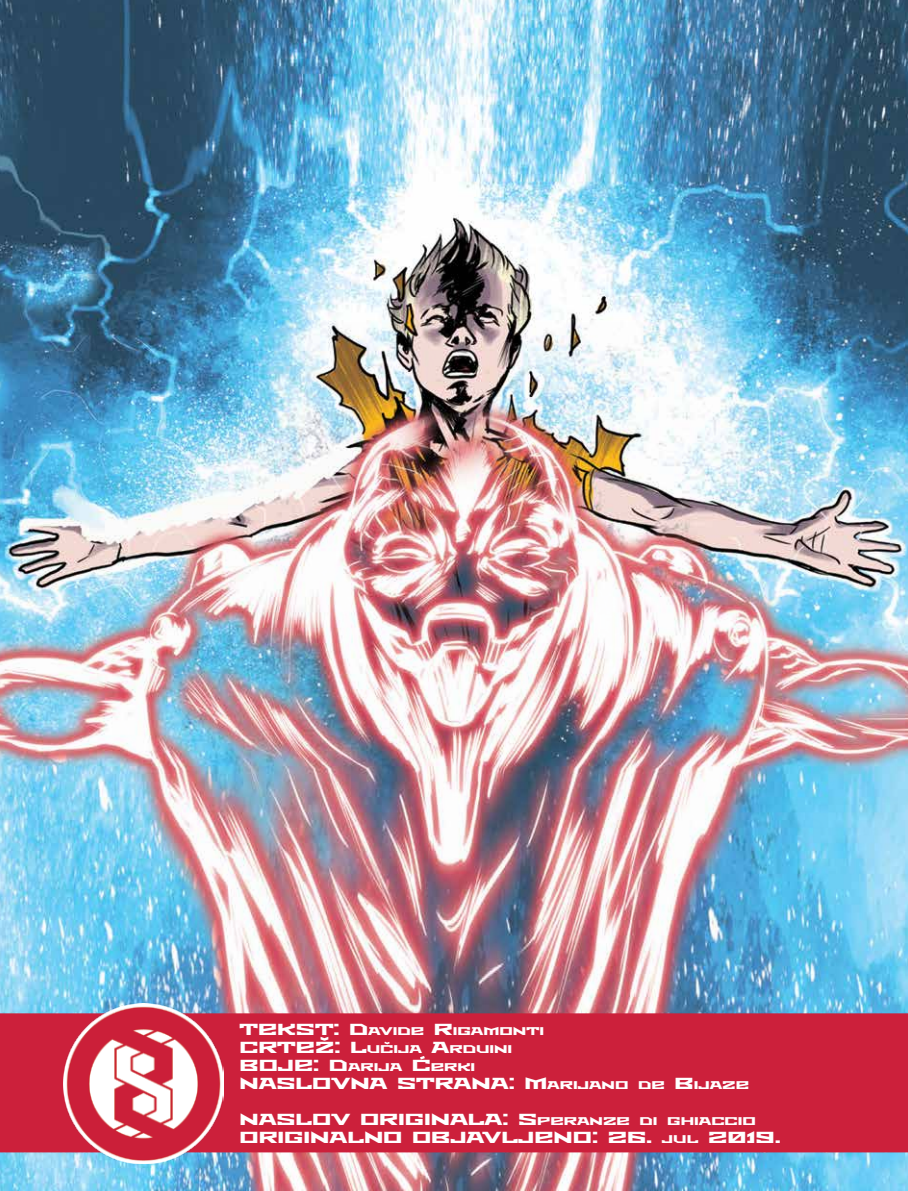
<style>
.page{position:relative;width:908px;height:1191px;background:#fff}
.page>*{position:absolute;margin:0;border:0;box-sizing:border-box;transform-origin:0 0}
.t1{font:16px "Metro";color:#fff}
.t2{font:16px "Metro";color:#fff}
.t3{font:11.2px/18px "Metro";color:#fff}
.s1{font-size:16px}
.s2{font-style:inherit}
.s3{font-size:11.2px}
</style>
<div class="page">
<img style="left:0;top:1152px;width:907px;height:39px">
<img style="left:0;top:0;width:907px;height:1013px">
<div style="left:0;top:1013px;width:907px;height:139px;background:#cc203b"></div>
<img style="left:63px;top:1004px;width:160px;height:159px">
<svg style="left:382px;top:1040px;width:9px;height:5px"></svg>
<svg style="left:417px;top:1054px;width:10px;height:7px"></svg>
<p class="t3" style="left:239px;top:1023px;width:306px"><span class="s1">TEKST:</span> <span class="s1">D</span>AVIDE <span class="s1">R</span>IGAMONTI<br><span class="s1">CRTEŽ:</span> <span class="s1">L</span>UCIJA <span class="s1">A</span>RD</p>
<p class="t3" style="left:476px;top:1041px;width:38px">UINI</p>
<h1 class="t1" style="left:239px;top:1054px;width:38px">BOJE</h1>
<p class="t3" style="left:313px;top:1059px;width:163px"><span class="s1">: D</span>ARIJA <span class="s1">C</span> ERKI</p>
<h1 class="t2" style="left:239px;top:1072px;width:511px">NASLOVNA STRANA: <span class="s2">M</span> <span class="s3">ARIJANO DE</span> <span class="s2">B</span><span class="s3">IJAZE</span></h1>
<h1 class="t1" style="left:239px;top:1108px;width:93px">NASLOV</h1>
<h1 class="t1" style="left:360px;top:1108px;width:53px">ORIGINA</h1>
<p class="t3" style="left:467px;top:1113px;width:289px"><span class="s1">LA: S</span>PERANZE DI GHIACCIO</p>
<h1 class="t1" style="left:239px;top:1126px;width:53px">ORIGINA</h1>
<h1 class="t1" style="left:347px;top:1126px;width:36px">LNO</h1>
<h1 class="t1" style="left:412px;top:1126px;width:57px">OBJAV</h1>
<h1 class="t1" style="left:501px;top:1126px;width:36px">LJENO</h1>
<h1 class="t1" style="left:591px;top:1126px;width:190px">: 26. <span class="s3">JUL</span> 2019.</h1>
</div>
